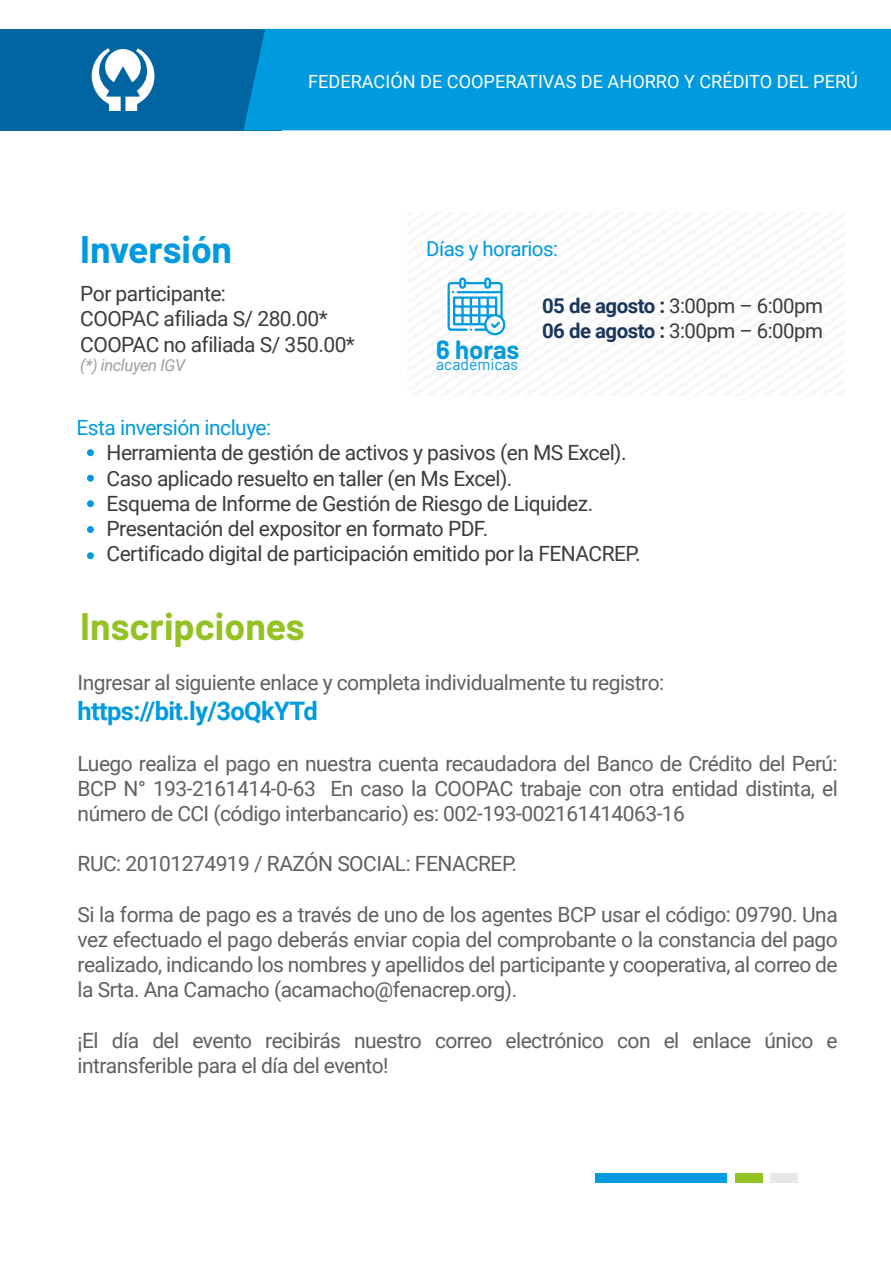
<style>
.page{position:relative;width:891px;height:1263px;background:#fff}
.page>*{position:absolute;margin:0;border:0;box-sizing:border-box;transform-origin:0 0}
.t1{font:700 37.5px "Barlow";color:#94c124}
.t2{font:700 37.5px "Barlow";color:#009ade}
.t3{font:700 25.65px "Barlow";color:#009ade}
.t4{font:700 25.5px "Roboto";letter-spacing:-.025em;color:#009ade}
.t5{font:21px/25.2px "Roboto";letter-spacing:-.025em;color:#606060;text-align:justify}
.t6{font:21px/25.2px "Roboto";letter-spacing:-.025em;color:#3c3c3b}
.t7{font:21px "Roboto";letter-spacing:-.025em;color:#009ade}
.t8{font:20.4px/24.5px "Roboto";letter-spacing:-.025em;color:#3c3c3b}
.t9{font:20.4px "Roboto";letter-spacing:-.025em;color:#009ade}
.t10{font:18.15px "Roboto";color:#fff}
.t11{font:italic 16.5px "Roboto";letter-spacing:-.025em;color:rgb(60 60 59/.5)}
.t12{font:15.75px "Barlow";color:#009ade}
.s1{font-weight:700;color:#1b365c}
</style>
<div class="page">
<div style="left:87px;top:449px;width:7px;height:7px;background:#009ade;border-radius:50%"></div>
<div style="left:87px;top:500px;width:7px;height:7px;background:#009ade;border-radius:50%"></div>
<div style="left:87px;top:475px;width:7px;height:7px;background:#009ade;border-radius:50%"></div>
<div style="left:87px;top:552px;width:7px;height:7px;background:#009ade;border-radius:50%"></div>
<div style="left:87px;top:526px;width:7px;height:7px;background:#009ade;border-radius:50%"></div>
<div style="left:0;top:29px;width:281px;height:101px;background:#0065a1"></div>
<div style="left:243px;top:29px;width:648px;height:101px;background:#009ade"></div>
<div style="left:595px;top:1173px;width:131px;height:10px;background:#009ade"></div>
<div style="left:736px;top:1173px;width:27px;height:10px;background:#94c124"></div>
<div style="left:770px;top:1173px;width:28px;height:10px;background:#e6e6e6"></div>
<svg style="left:92px;top:48px;width:62px;height:63px"></svg>
<svg style="left:447px;top:277px;width:59px;height:59px"></svg>
<p class="t10" style="left:308px;top:69px;width:551px">FEDERACIÓN DE COOPERATIVAS DE AHORRO Y CRÉDITO DEL PERÚ</p>
<h1 class="t2" style="left:80px;top:222px;width:153px">Inversión</h1>
<p class="t6" style="left:80px;top:280px;width:276px">Por participante:<br>COOPAC afiliada S/ 280.00*<br>COOPAC no afiliada S/ 350.00*</p>
<p class="t11" style="left:80px;top:354px;width:106px">(*) incluyen IGV</p>
<p class="t9" style="left:426px;top:235px;width:133px">Días y horarios:</p>
<p class="t8" style="left:542px;top:293px;width:282px"><span class="s1">05 de agosto :</span> 3:00pm – 6:00pm<br><span class="s1">06 de agosto :</span> 3:00pm – 6:00pm</p>
<p class="t3" style="left:436px;top:330px;width:85px">6 horas</p>
<p class="t12" style="left:436px;top:353px;width:84px">académicas</p>
<p class="t7" style="left:77px;top:413px;width:196px">Esta inversión incluye:</p>
<p class="t6" style="left:107px;top:440px;width:535px">Herramienta de gestión de activos y pasivos (en MS Excel).<br>Caso aplicado resuelto en taller (en Ms Excel).<br>Esquema de Informe de Gestión de Riesgo de Liquidez.<br>Presentación del expositor en formato PDF.<br>Certificado digital de participación emitido por la FENACREP.</p>
<h1 class="t1" style="left:80px;top:598px;width:226px">Inscripciones</h1>
<p class="t5" style="left:78px;top:669px;width:588px">Ingresar al siguiente enlace y completa individualmente tu registro:</p>
<p class="t4" style="left:78px;top:693px;width:242px">https://bit.ly/3oQkYTd</p>
<p class="t5" style="left:78px;top:750px;width:762px">Luego realiza el pago en nuestra cuenta recaudadora del Banco de Crédito del Perú:<br>BCP N° 193-2161414-0-63 En caso la COOPAC trabaje con otra entidad distinta, el número de CCI (código interbancario) es: 002-193-002161414063-16</p>
<p class="t5" style="left:78px;top:850px;width:441px">RUC: 20101274919 / RAZÓN SOCIAL: FENACREP.</p>
<p class="t5" style="left:78px;top:901px;width:762px">Si la forma de pago es a través de uno de los agentes BCP usar el código: 09790. Una vez efectuado el pago deberás enviar copia del comprobante o la constancia del pago realizado, indicando los nombres y apellidos del participante y cooperativa, al correo de la Srta. Ana Camacho (acamacho@fenacrep.org).</p>
<p class="t5" style="left:78px;top:1027px;width:761px">¡El día del evento recibirás nuestro correo electrónico con el enlace único e intransferible para el día del evento!</p>
</div>
